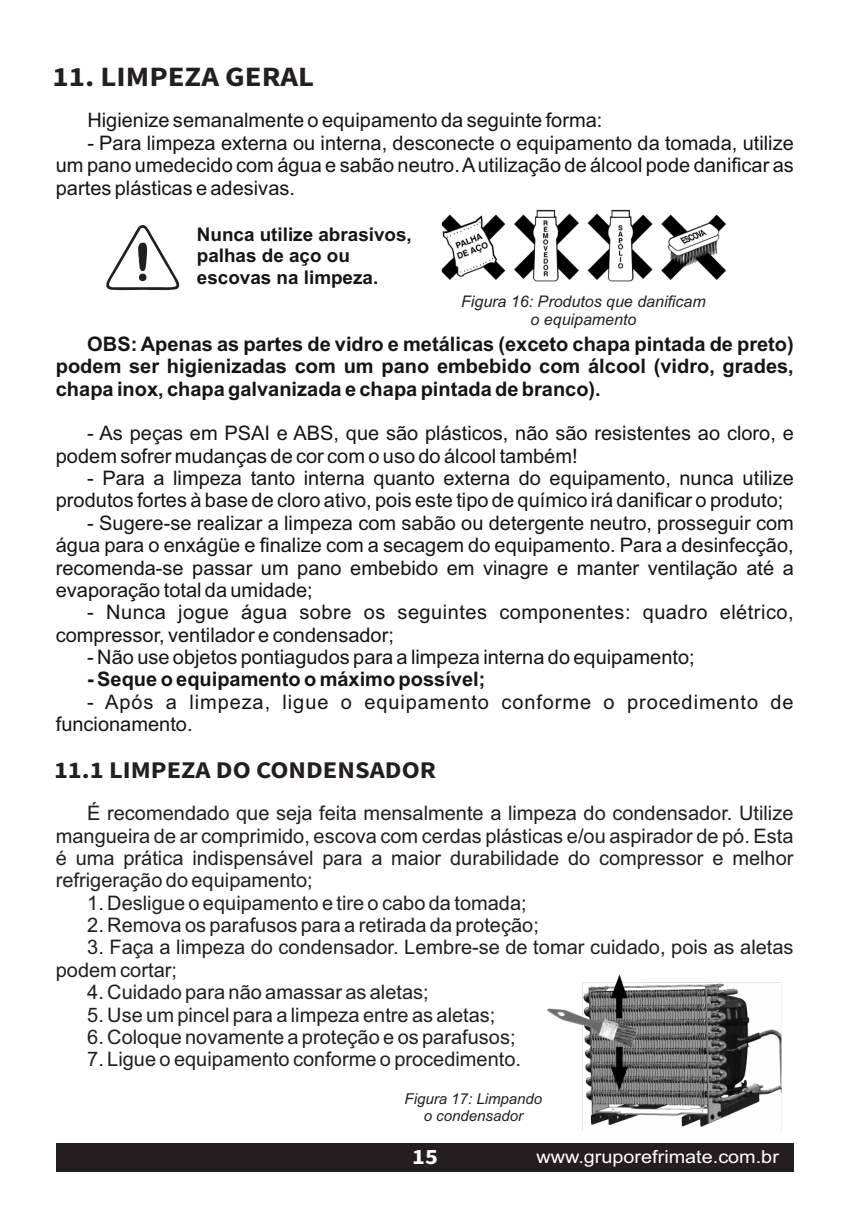
<style>
.page{position:relative;width:851px;height:1208px;background:#fff}
.page>*{position:absolute;margin:0;border:0;box-sizing:border-box;transform-origin:0 0}
.t1{font:700 28px "Source Sans Pro";color:#231f20;scale:1.1 1}
.t2{font:700 24px "Source Sans Pro";color:#231f20;scale:1.1 1}
.t3{font:700 22px "Source Sans Pro";color:#fff;scale:1.1 1}
.t4{font:20px/22.4px "Arial";color:#171513;text-align:justify}
.t5{font:20px/22.4px "Arial";color:#231f20;text-align:justify}
.t6{font:700 20px/22.4px "Arial";color:#171513;text-align:justify}
.t7{font:20px/22.4px "Arial";letter-spacing:.025em;color:#171513}
.t8{font:20px/22.4px "Arial";letter-spacing:.045em;color:#171513}
.t9{font:700 18.8px/21px "Arial";color:#171513}
.t10{font:18px "Arial";color:#fff;scale:1.1 1}
.t11{font:italic 16px/17.8px "Arial";color:#231f20;text-align:center}
.t12{font:italic 15px/16.8px "Arial";color:#231f20;text-align:center}
</style>
<div class="page">
<div style="left:57px;top:1143px;width:737px;height:28px;background:#231f20"></div>
<svg style="left:106px;top:225px;width:74px;height:66px"></svg>
<img style="left:441px;top:209px;width:286px;height:73px">
<img style="left:547px;top:974px;width:235px;height:157px">
<h1 class="t1" style="left:53px;top:65px;width:239px">11. LIMPEZA GERAL</h1>
<p class="t4" style="left:87px;top:111px;width:516px">Higienize semanalmente o equipamento da seguinte forma:</p>
<p class="t4" style="left:56px;top:133px;width:739px;text-indent:31px">- Para limpeza externa ou interna, desconecte o equipamento da tomada, utilize um pano umedecido com água e sabão neutro. Autilização de álcool pode danificar as partes plásticas e adesivas.</p>
<p class="t9" style="left:197px;top:226px;width:216px">Nunca utilize abrasivos, palhas de aço ou escovas na limpeza.</p>
<p class="t11" style="left:461px;top:293px;width:246px">Figura 16: Produtos que danificam o equipamento</p>
<p class="t6" style="left:56px;top:334px;width:739px;text-indent:31px">OBS: Apenas as partes de vidro e metálicas (exceto chapa pintada de preto) podem ser higienizadas com um pano embebido com álcool (vidro, grades, chapa inox, chapa galvanizada e chapa pintada de branco).</p>
<p class="t4" style="left:56px;top:424px;width:739px;text-indent:31px">- As peças em PSAI e ABS, que são plásticos, não são resistentes ao cloro, e podem sofrer mudanças de cor com o uso do álcool também!</p>
<p class="t4" style="left:56px;top:469px;width:739px;text-indent:31px">- Para a limpeza tanto interna quanto externa do equipamento, nunca utilize produtos fortes à base de cloro ativo, pois este tipo de químico irá danificar o produto;</p>
<p class="t4" style="left:56px;top:513px;width:739px;text-indent:31px">- Sugere-se realizar a limpeza com sabão ou detergente neutro, prosseguir com água para o enxágüe e finalize com a secagem do equipamento. Para a desinfecção, recomenda-se passar um pano embebido em vinagre e manter ventilação até a evaporação total da umidade;</p>
<p class="t7" style="left:56px;top:603px;width:739px;text-indent:31px">- Nunca jogue água sobre os seguintes componentes: quadro elétrico, compressor, ventilador e condensador;</p>
<p class="t4" style="left:87px;top:647px;width:609px">- Não use objetos pontiagudos para a limpeza interna do equipamento;</p>
<p class="t6" style="left:87px;top:670px;width:399px">- Seque o equipamento o máximo possível;</p>
<p class="t8" style="left:56px;top:692px;width:739px;text-indent:31px">- Após a limpeza, ligue o equipamento conforme o procedimento de funcionamento.</p>
<p class="t2" style="left:54px;top:759px;width:348px">11.1 LIMPEZA DO CONDENSADOR</p>
<p class="t5" style="left:56px;top:804px;width:739px;text-indent:31px">É recomendado que seja feita mensalmente a limpeza do condensador. Utilize mangueira de ar comprimido, escova com cerdas plásticas e/ou aspirador de pó. Esta é uma prática indispensável para a maior durabilidade do compressor e melhor refrigeração do equipamento;</p>
<p class="t5" style="left:87px;top:893px;width:441px">1. Desligue o equipamento e tire o cabo da tomada;</p>
<p class="t5" style="left:87px;top:915px;width:453px">2. Remova os parafusos para a retirada da proteção;</p>
<p class="t5" style="left:56px;top:938px;width:739px;text-indent:31px">3. Faça a limpeza do condensador. Lembre-se de tomar cuidado, pois as aletas podem cortar;</p>
<p class="t5" style="left:87px;top:982px;width:343px">4. Cuidado para não amassar as aletas;</p>
<p class="t5" style="left:87px;top:1005px;width:409px">5. Use um pincel para a limpeza entre as aletas;</p>
<p class="t5" style="left:87px;top:1027px;width:430px">6. Coloque novamente a proteção e os parafusos;</p>
<p class="t5" style="left:87px;top:1049px;width:435px">7. Ligue o equipamento conforme o procedimento.</p>
<p class="t12" style="left:404px;top:1091px;width:139px">Figura 17: Limpando o condensador</p>
<p class="t3" style="left:412px;top:1148px;width:25px">15</p>
<p class="t10" style="left:536px;top:1150px;width:222px">www.gruporefrimate.com.br</p>
</div>
